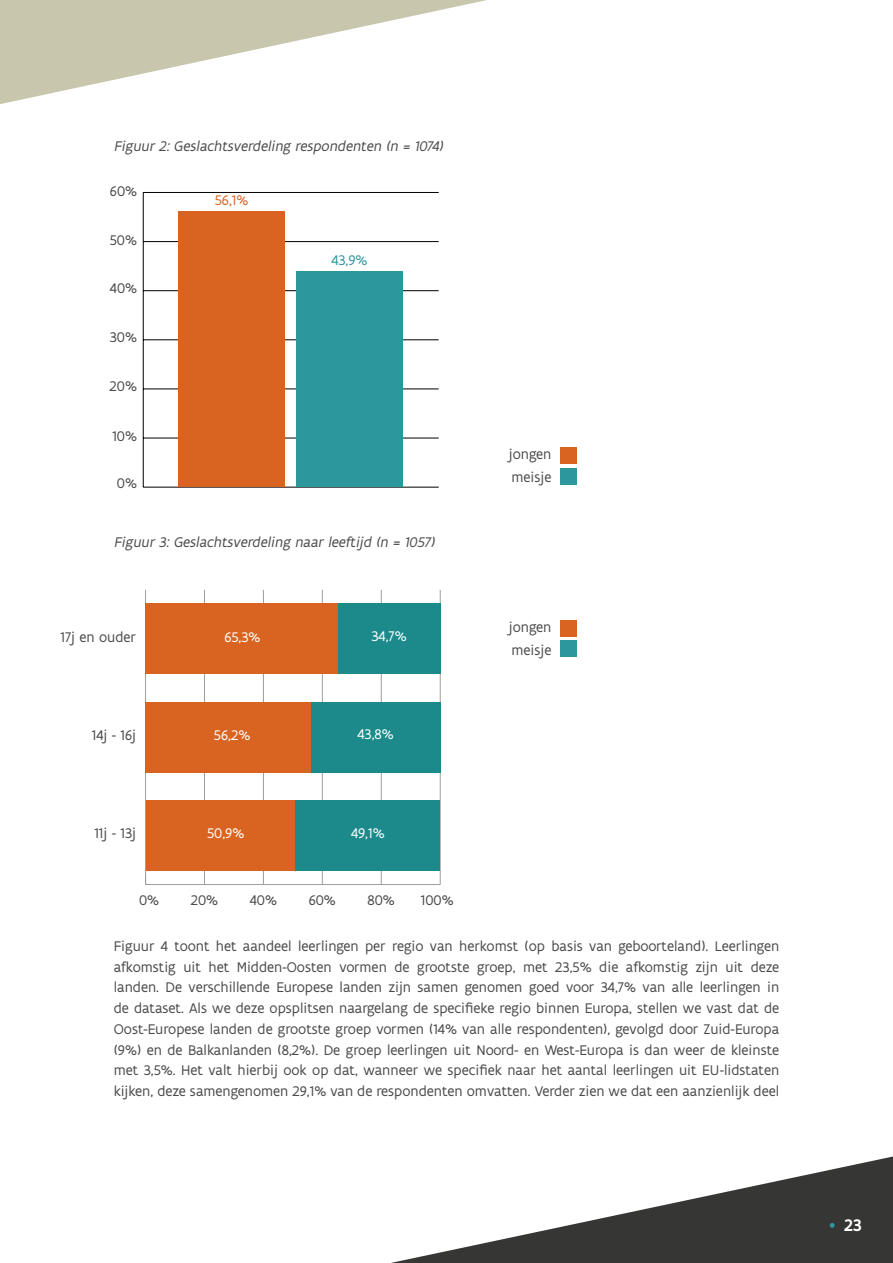
<style>
.page{position:relative;width:893px;height:1263px;background:#fff}
.page>*{position:absolute;margin:0;border:0;box-sizing:border-box;transform-origin:0 0}
.t1{font:500 18px "Flanders Art Sans";color:#fff}
.Tekst{font:15px/20.7px "Flanders Art Sans";color:#4a4a49;text-align:justify}
.Tekst-2{font:italic 15px "Flanders Art Sans";color:#4a4a49}
.Tekst-3{font:15px "Flanders Art Sans";color:#fff}
.Tekst-4{font:15px "Flanders Art Sans";color:#d96422}
.Tekst-5{font:15px "Flanders Art Sans";color:#2d979e}
</style>
<div class="page">
<svg style="left:391px;top:1156px;width:502px;height:107px"></svg>
<svg style="left:830px;top:1223px;width:5px;height:5px"></svg>
<svg style="left:0;top:0;width:487px;height:104px"></svg>
<hr style="left:146px;top:884px;width:294px;height:1px;background:#9d9d9c">
<hr style="left:204px;top:590px;width:1px;height:294px;background:#9d9d9c">
<hr style="left:263px;top:590px;width:1px;height:294px;background:#9d9d9c">
<hr style="left:322px;top:590px;width:1px;height:294px;background:#9d9d9c">
<hr style="left:381px;top:590px;width:1px;height:294px;background:#9d9d9c">
<hr style="left:440px;top:590px;width:1px;height:294px;background:#9d9d9c">
<hr style="left:145px;top:590px;width:1px;height:294px;background:#9d9d9c">
<div style="left:146px;top:604px;width:192px;height:70px;background:#d96422"></div>
<div style="left:146px;top:702px;width:165px;height:70px;background:#d96422"></div>
<div style="left:146px;top:800px;width:150px;height:71px;background:#d96422"></div>
<div style="left:338px;top:604px;width:102px;height:70px;background:#1c8a8b"></div>
<div style="left:311px;top:702px;width:129px;height:70px;background:#1c8a8b"></div>
<div style="left:296px;top:800px;width:144px;height:71px;background:#1c8a8b"></div>
<div style="left:560px;top:620px;width:17px;height:16px;background:#d96422"></div>
<div style="left:560px;top:641px;width:17px;height:16px;background:#2d979e"></div>
<hr style="left:143px;top:192px;width:1px;height:295px;background:#000">
<hr style="left:143px;top:487px;width:296px;height:1px;background:#000">
<hr style="left:143px;top:438px;width:296px;height:1px;background:#000">
<hr style="left:143px;top:389px;width:296px;height:1px;background:#000">
<hr style="left:143px;top:340px;width:296px;height:1px;background:#000">
<hr style="left:143px;top:290px;width:296px;height:1px;background:#000">
<hr style="left:143px;top:241px;width:296px;height:1px;background:#000">
<hr style="left:143px;top:192px;width:296px;height:1px;background:#000">
<div style="left:296px;top:272px;width:107px;height:215px;background:#2d979e"></div>
<div style="left:179px;top:212px;width:106px;height:275px;background:#d96422"></div>
<div style="left:560px;top:447px;width:17px;height:16px;background:#d96422"></div>
<div style="left:560px;top:468px;width:17px;height:16px;background:#2d979e"></div>
<p class="Tekst-2" style="left:114px;top:137px;width:334px">Figuur 2: Geslachtsverdeling respondenten (n = 1074)</p>
<p class="Tekst" style="left:110px;top:181px;width:29px">60%</p>
<p class="Tekst" style="left:110px;top:230px;width:29px">50%</p>
<p class="Tekst" style="left:110px;top:278px;width:29px">40%</p>
<p class="Tekst" style="left:110px;top:327px;width:29px">30%</p>
<p class="Tekst" style="left:110px;top:376px;width:29px">20%</p>
<p class="Tekst" style="left:112px;top:426px;width:26px">10%</p>
<p class="Tekst" style="left:117px;top:473px;width:22px">0%</p>
<p class="Tekst-4" style="left:215px;top:191px;width:35px">56,1%</p>
<p class="Tekst-5" style="left:331px;top:251px;width:38px">43,9%</p>
<p class="Tekst-2" style="left:114px;top:533px;width:326px">Figuur 3: Geslachtsverdeling naar leeftijd (n = 1057)</p>
<p class="Tekst" style="left:61px;top:627px;width:77px">17j en ouder</p>
<p class="Tekst-3" style="left:224px;top:628px;width:38px">65,3%</p>
<p class="Tekst-3" style="left:371px;top:627px;width:37px">34,7%</p>
<p class="Tekst" style="left:92px;top:725px;width:46px">14j - 16j</p>
<p class="Tekst-3" style="left:214px;top:726px;width:38px">56,2%</p>
<p class="Tekst-3" style="left:357px;top:725px;width:38px">43,8%</p>
<p class="Tekst" style="left:94px;top:823px;width:43px">11j - 13j</p>
<p class="Tekst-3" style="left:207px;top:824px;width:39px">50,9%</p>
<p class="Tekst-3" style="left:351px;top:823px;width:35px">49,1%</p>
<p class="Tekst" style="left:139px;top:890px;width:22px">0%</p>
<p class="Tekst" style="left:191px;top:890px;width:29px">20%</p>
<p class="Tekst" style="left:250px;top:890px;width:29px">40%</p>
<p class="Tekst" style="left:309px;top:890px;width:29px">60%</p>
<p class="Tekst" style="left:367px;top:890px;width:29px">80%</p>
<p class="Tekst" style="left:421px;top:890px;width:34px">100%</p>
<p class="Tekst" style="left:509px;top:444px;width:44px">jongen</p>
<p class="Tekst" style="left:511px;top:467px;width:41px">meisje</p>
<p class="Tekst" style="left:509px;top:617px;width:44px">jongen</p>
<p class="Tekst" style="left:511px;top:640px;width:41px">meisje</p>
<p class="Tekst" style="left:114px;top:936px;width:667px">Figuur 4 toont het aandeel leerlingen per regio van herkomst (op basis van geboorteland). Leerlingen afkomstig uit het Midden-Oosten vormen de grootste groep, met 23,5% die afkomstig zijn uit deze landen. De verschillende Europese landen zijn samen genomen goed voor 34,7% van alle leerlingen in de dataset. Als we deze opsplitsen naargelang de specifieke regio binnen Europa, stellen we vast dat de Oost-Europese landen de grootste groep vormen (14% van alle respondenten), gevolgd door Zuid-Europa (9%) en de Balkanlanden (8,2%). De groep leerlingen uit Noord- en West-Europa is dan weer de kleinste met 3,5%. Het valt hierbij ook op dat, wanneer we specifiek naar het aantal leerlingen uit EU-lidstaten kijken, deze samengenomen 29,1% van de respondenten omvatten. Verder zien we dat een aanzienlijk deel</p>
<p class="t1" style="left:844px;top:1213px;width:19px">23</p>
</div>
